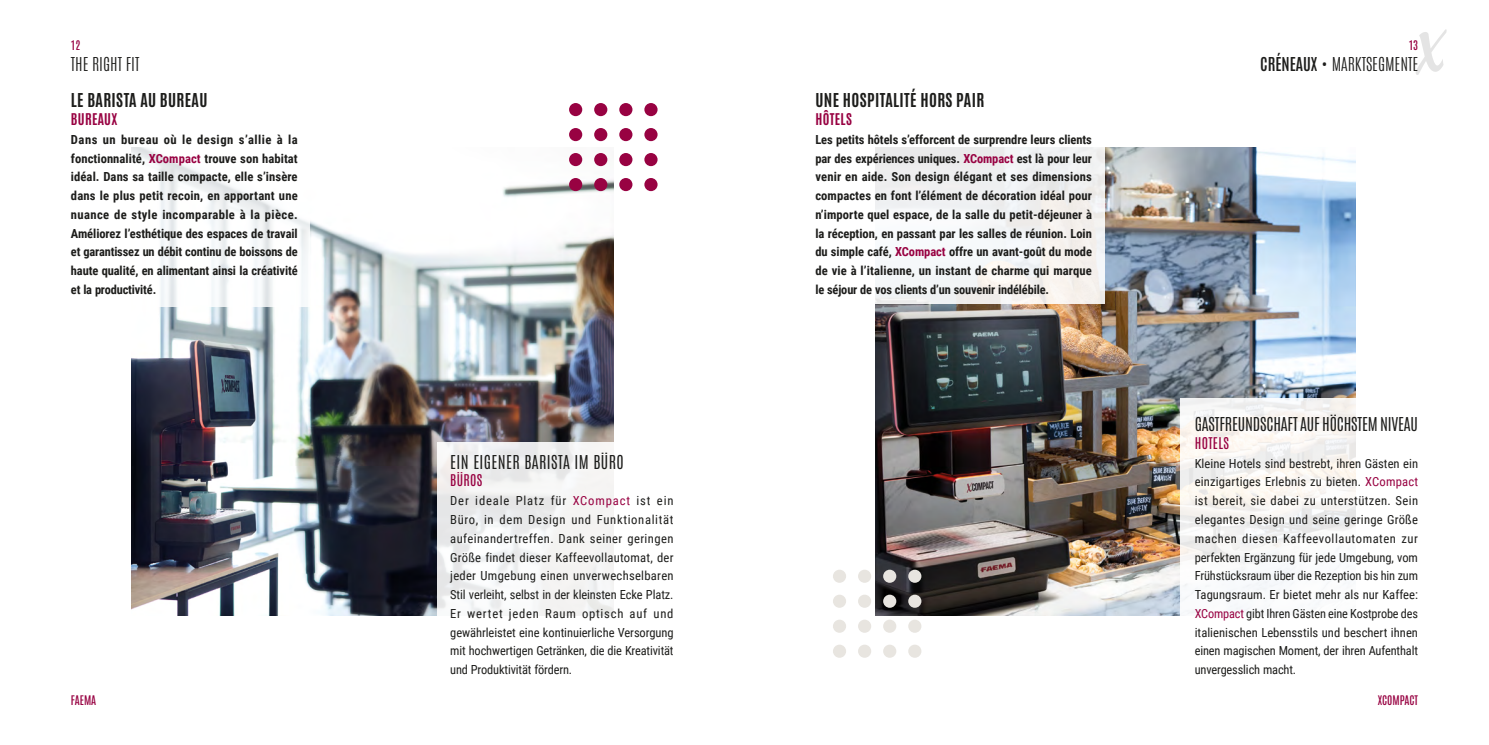
<style>
.page{position:relative;width:1489px;height:745px;background:#fff}
.page>*{position:absolute;margin:0;border:0;box-sizing:border-box;transform-origin:0 0}
.t1{font:700 16.25px "Antonio";letter-spacing:.025em;color:#1d1d1b}
.t2{font:300 16.25px "Antonio";letter-spacing:-.01em;color:#1d1d1b}
.t3{font:100 16.25px "Antonio";color:#1d1d1b}
.t4{font:300 16.25px "Antonio";letter-spacing:.025em;color:#1d1d1b}
.t5{font:700 13.75px "Antonio";letter-spacing:.025em;color:#980242}
.t6{font:13.75px "Antonio";letter-spacing:.025em;color:#980242}
.t7{font:12.5px/18.8px "Roboto Condensed";letter-spacing:-.01em;color:#1d1d1b;text-align:justify}
.t8{font:700 12.5px/18.8px "Roboto Condensed";letter-spacing:-.01em;color:#1d1d1b;text-align:justify}
.t9{font:500 11.25px "Antonio";color:#980242}
.s1{color:#980242}
.s2{font-weight:600}
</style>
<div class="page">
<svg style="left:1416px;top:29px;width:30px;height:46px"></svg>
<img style="left:875px;top:147px;width:479px;height:468px">
<img style="left:131px;top:153px;width:482px;height:462px">
<svg style="left:875px;top:147px;width:229px;height:156px;fill:#f2f2f2"></svg>
<svg style="left:1179px;top:398px;width:177px;height:218px;fill:#f9f8f5"></svg>
<div style="left:832px;top:569px;width:14px;height:13px;background:#e8e5e0;border-radius:50%"></div>
<div style="left:858px;top:569px;width:13px;height:13px;background:#e8e5e0;border-radius:50%"></div>
<div style="left:883px;top:569px;width:13px;height:13px;background:#e8e5e0;border-radius:50%"></div>
<div style="left:908px;top:569px;width:13px;height:13px;background:#e8e5e0;border-radius:50%"></div>
<div style="left:832px;top:594px;width:14px;height:13px;background:#e8e5e0;border-radius:50%"></div>
<div style="left:858px;top:594px;width:13px;height:13px;background:#e8e5e0;border-radius:50%"></div>
<div style="left:883px;top:594px;width:13px;height:13px;background:#e8e5e0;border-radius:50%"></div>
<div style="left:908px;top:594px;width:13px;height:13px;background:#e8e5e0;border-radius:50%"></div>
<div style="left:832px;top:619px;width:14px;height:13px;background:#e8e5e0;border-radius:50%"></div>
<div style="left:858px;top:619px;width:13px;height:13px;background:#e8e5e0;border-radius:50%"></div>
<div style="left:883px;top:619px;width:13px;height:13px;background:#e8e5e0;border-radius:50%"></div>
<div style="left:908px;top:619px;width:13px;height:13px;background:#e8e5e0;border-radius:50%"></div>
<div style="left:832px;top:644px;width:14px;height:13px;background:#e8e5e0;border-radius:50%"></div>
<div style="left:858px;top:644px;width:13px;height:13px;background:#e8e5e0;border-radius:50%"></div>
<div style="left:883px;top:644px;width:13px;height:13px;background:#e8e5e0;border-radius:50%"></div>
<div style="left:908px;top:644px;width:13px;height:13px;background:#e8e5e0;border-radius:50%"></div>
<div style="left:569px;top:103px;width:13px;height:13px;background:#980242;border-radius:50%"></div>
<div style="left:594px;top:103px;width:13px;height:13px;background:#980242;border-radius:50%"></div>
<div style="left:619px;top:103px;width:13px;height:13px;background:#980242;border-radius:50%"></div>
<div style="left:644px;top:103px;width:13px;height:13px;background:#980242;border-radius:50%"></div>
<div style="left:569px;top:128px;width:13px;height:13px;background:#980242;border-radius:50%"></div>
<div style="left:594px;top:128px;width:13px;height:13px;background:#980242;border-radius:50%"></div>
<div style="left:619px;top:128px;width:13px;height:13px;background:#980242;border-radius:50%"></div>
<div style="left:644px;top:128px;width:13px;height:13px;background:#980242;border-radius:50%"></div>
<div style="left:569px;top:153px;width:13px;height:13px;background:#980242;border-radius:50%"></div>
<div style="left:594px;top:153px;width:13px;height:13px;background:#980242;border-radius:50%"></div>
<div style="left:619px;top:153px;width:13px;height:13px;background:#980242;border-radius:50%"></div>
<div style="left:644px;top:153px;width:13px;height:13px;background:#980242;border-radius:50%"></div>
<div style="left:569px;top:178px;width:13px;height:13px;background:#980242;border-radius:50%"></div>
<div style="left:594px;top:178px;width:13px;height:13px;background:#980242;border-radius:50%"></div>
<div style="left:619px;top:178px;width:13px;height:13px;background:#980242;border-radius:50%"></div>
<div style="left:644px;top:178px;width:13px;height:13px;background:#980242;border-radius:50%"></div>
<div style="left:2px;top:106px;width:307px;height:200px;background:#fff"></div>
<svg style="left:437px;top:442px;width:177px;height:174px;fill:#f4f3f2"></svg>
<p class="t9" style="left:71px;top:37px;width:11px">12</p>
<p class="t9" style="left:1408px;top:37px;width:11px">13</p>
<h1 class="t3" style="left:71px;top:53px;width:70px">THE RIGHT FIT</h1>
<h1 class="t1" style="left:71px;top:89px;width:138px">LE BARISTA AU BUREAU</h1>
<p class="t5" style="left:71px;top:109px;width:48px">BUREAUX</p>
<p class="t8" style="left:71px;top:129px;width:228px">Dans un bureau où le design s’allie à la fonctionnalité, <span class="s1">XCompact</span> trouve son habitat idéal. Dans sa taille compacte, elle s’insère dans le plus petit recoin, en apportant une nuance de style incomparable à la pièce.<br>Améliorez l’esthétique des espaces de travail et garantissez un débit continu de boissons de haute qualité, en alimentant ainsi la créativité et la productivité.</p>
<h1 class="t4" style="left:450px;top:450px;width:175px">EIN EIGENER BARISTA IM BÜRO</h1>
<p class="t6" style="left:450px;top:470px;width:34px">BÜROS</p>
<p class="t7" style="left:450px;top:490px;width:225px">Der ideale Platz für <span class="s1">XCompact</span> ist ein Büro, in dem Design und Funktionalität aufeinandertreffen. Dank seiner geringen Größe findet dieser Kaffeevollautomat, der jeder Umgebung einen unverwechselbaren Stil verleiht, selbst in der kleinsten Ecke Platz.<br>Er wertet jeden Raum optisch auf und gewährleistet eine kontinuierliche Versorgung mit hochwertigen Getränken, die die Kreativität und Produktivität fördern.</p>
<h1 class="t1" style="left:815px;top:89px;width:170px">UNE HOSPITALITÉ HORS PAIR</h1>
<p class="t5" style="left:815px;top:109px;width:38px">HÔTELS</p>
<p class="t8" style="left:815px;top:129px;width:278px">Les petits hôtels s’efforcent de surprendre leurs clients par des expériences uniques. <span class="s1">XCompact</span> est là pour leur venir en aide. Son design élégant et ses dimensions compactes en font l’élément de décoration idéal pour n’importe quel espace, de la salle du petit-déjeuner à la réception, en passant par les salles de réunion. Loin du simple café, <span class="s1">XCompact</span> offre un avant-goût du mode de vie à l’italienne, un instant de charme qui marque le séjour de vos clients d’un souvenir indélébile.</p>
<h1 class="t3" style="left:1260px;top:53px;width:159px"><span class="s2">CRÉNEAUX</span> • MARKTSEGMENTE</h1>
<h1 class="t2" style="left:1194px;top:413px;width:225px">GASTFREUNDSCHAFT AUF HÖCHSTEM NIVEAU</h1>
<p class="t6" style="left:1194px;top:433px;width:36px">HOTELS</p>
<p class="t7" style="left:1194px;top:453px;width:225px">Kleine Hotels sind bestrebt, ihren Gästen ein einzigartiges Erlebnis zu bieten. <span class="s1">XCompact </span>ist bereit, sie dabei zu unterstützen. Sein elegantes Design und seine geringe Größe machen diesen Kaffeevollautomaten zur perfekten Ergänzung für jede Umgebung, vom Frühstücksraum über die Rezeption bis hin zum Tagungsraum. Er bietet mehr als nur Kaffee:<br><span class="s1">XCompact</span> gibt Ihren Gästen eine Kostprobe des italienischen Lebensstils und beschert ihnen einen magischen Moment, der ihren Aufenthalt unvergesslich macht.</p>
<p class="t9" style="left:71px;top:691px;width:27px">FAEMA</p>
<p class="t9" style="left:1377px;top:691px;width:42px">XCOMPACT</p>
</div>
